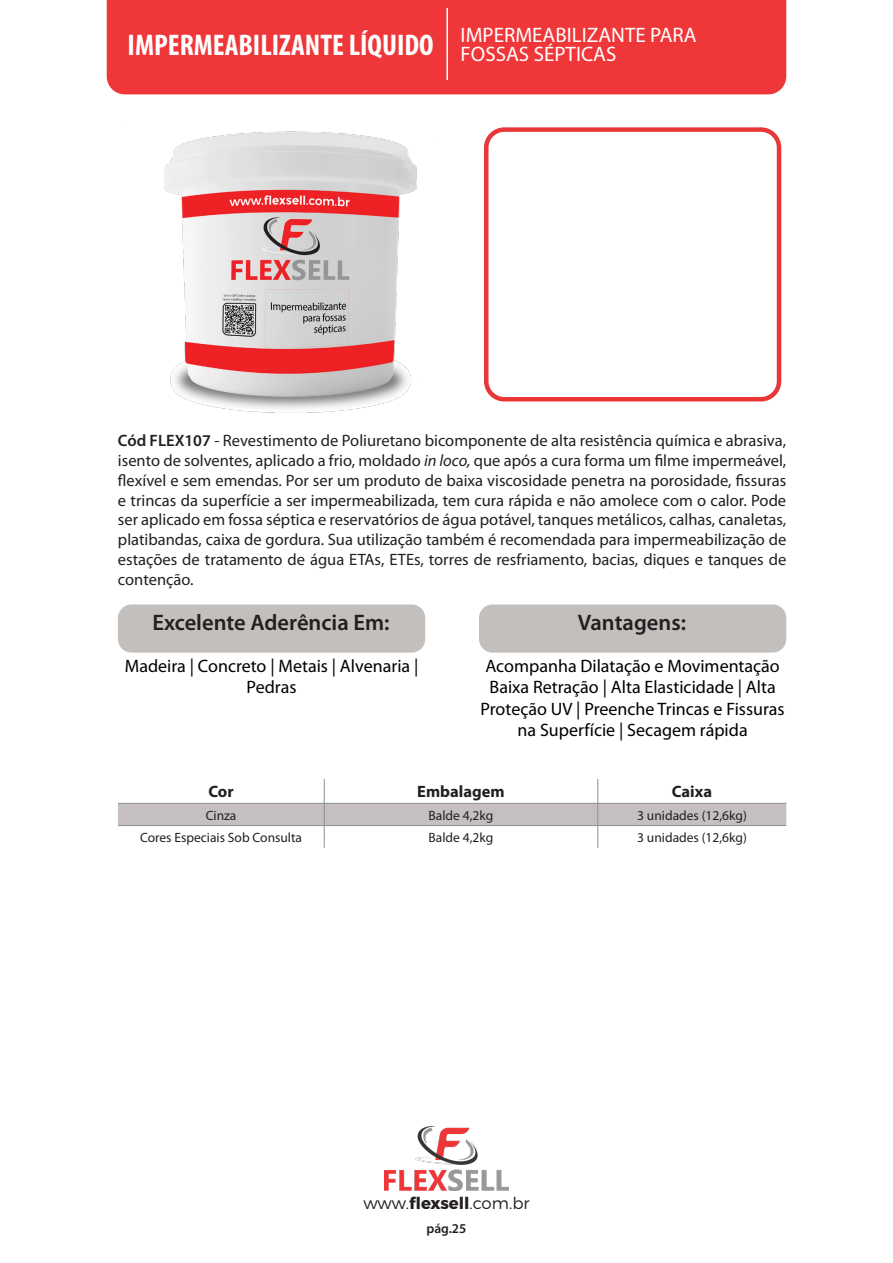
<style>
.page{position:relative;width:893px;height:1263px;background:#fff}
.page>*{position:absolute;margin:0;border:0;box-sizing:border-box;transform-origin:0 0}
.t1{font:700 condensed 30px "Myriad Pro";color:#fff}
.t2{font:600 22.5px "Myriad Pro";color:#231f20}
.t3{font:21px "Myriad Pro";color:#fff}
.t4{font:18px/21.6px "Myriad Pro";color:#000;text-align:center}
.t5{font:16.5px/19.8px "Myriad Pro";color:#231f20;text-align:justify}
.t6{font:300 16.5px "Montserrat";color:#231f20}
.t7{font:700 16.5px "Myriad Pro";color:#231f20}
.t8{font:13.5px "Myriad Pro";color:#231f20}
.t9{font:600 13.5px "Myriad Pro";color:#231f20}
.s1{font-weight:600}
.s2{font-style:italic}
.s3{font-weight:700}
</style>
<div class="page">
<div style="left:107px;top:0;width:679px;height:94px;background:#ef3638"></div>
<hr style="left:446px;top:8px;width:2px;height:72px;background:#fff">
<img style="left:384px;top:1126px;width:125px;height:65px">
<div style="left:118px;top:604px;width:307px;height:49px;background:#c3bfbd;border-radius:14px"></div>
<div style="left:479px;top:604px;width:307px;height:49px;background:#c3bfbd;border-radius:14px"></div>
<img style="left:164px;top:131px;width:253px;height:282px">
<div style="left:484px;top:127px;width:297px;height:274px;border:4px solid #e93737;border-radius:18px"></div>
<svg style="left:118px;top:779px;width:668px;height:69px"></svg>
<p class="t1" style="left:128px;top:26px;width:307px">IMPERMEABILIZANTE LÍQUIDO</p>
<p class="t3" style="left:461px;top:23px;width:238px">IMPERMEABILIZANTE PARA</p>
<p class="t3" style="left:461px;top:43px;width:157px">FOSSAS SÉPTICAS</p>
<p class="t5" style="left:118px;top:431px;width:670px"><span class="s1">Cód FLEX107</span> - Revestimento de Poliuretano bicomponente de alta resistência química e abrasiva, isento de solventes, aplicado a frio, moldado <span class="s2">in loco,</span> que após a cura forma um filme impermeável, flexível e sem emendas. Por ser um produto de baixa viscosidade penetra na porosidade, fissuras e trincas da superfície a ser impermeabilizada, tem cura rápida e não amolece com o calor. Pode ser aplicado em fossa séptica e reservatórios de água potável, tanques metálicos, calhas, canaletas, platibandas, caixa de gordura. Sua utilização também é recomendada para impermeabilização de estações de tratamento de água ETAs, ETEs, torres de resfriamento, bacias, diques e tanques de contenção.</p>
<p class="t2" style="left:153px;top:608px;width:238px">Excelente Aderência Em:</p>
<p class="t2" style="left:578px;top:608px;width:110px">Vantagens:</p>
<p class="t4" style="left:125px;top:655px;width:295px">Madeira | Concreto | Metais | Alvenaria |<br>Pedras</p>
<p class="t4" style="left:485px;top:655px;width:296px">Acompanha Dilatação e Movimentação</p>
<p class="t4" style="left:481px;top:677px;width:306px">Baixa Retração | Alta Elasticidade | Alta<br>Proteção UV | Preenche Trincas e Fissuras na Superfície | Secagem rápida</p>
<p class="t7" style="left:208px;top:781px;width:27px">Cor</p>
<p class="t7" style="left:417px;top:781px;width:89px">Embalagem</p>
<p class="t7" style="left:672px;top:781px;width:42px">Caixa</p>
<p class="t8" style="left:206px;top:808px;width:32px">Cinza</p>
<p class="t8" style="left:429px;top:808px;width:66px">Balde 4,2kg</p>
<p class="t8" style="left:637px;top:808px;width:111px">3 unidades (12,6kg)</p>
<p class="t8" style="left:140px;top:830px;width:164px">Cores Especiais Sob Consulta</p>
<p class="t8" style="left:429px;top:830px;width:66px">Balde 4,2kg</p>
<p class="t8" style="left:637px;top:830px;width:111px">3 unidades (12,6kg)</p>
<p class="t6" style="left:363px;top:1190px;width:168px">www.<span class="s3">flexsell</span>.com.br</p>
<p class="t9" style="left:426px;top:1219px;width:41px">pág.25</p>
</div>
